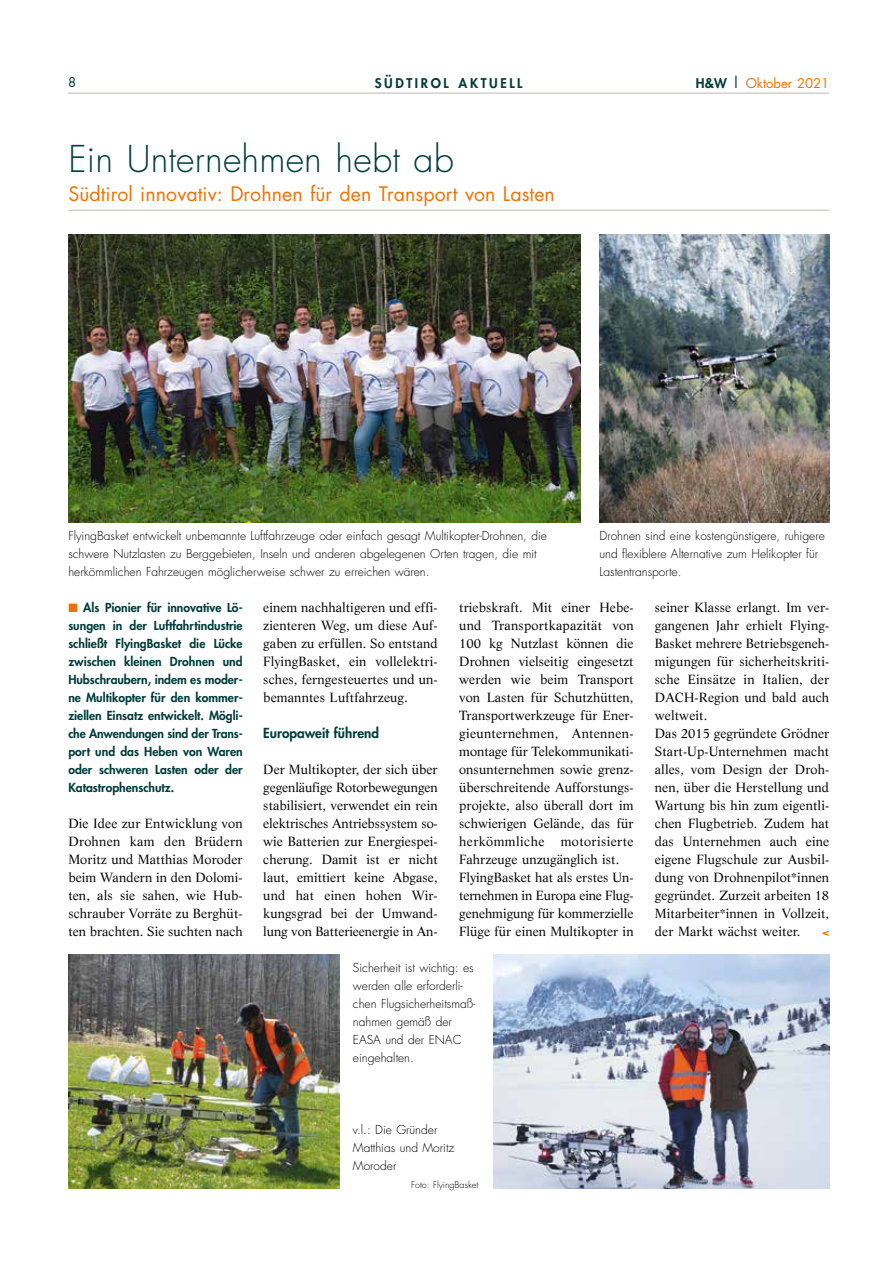
<style>
.page{position:relative;width:893px;height:1263px;background:#fff}
.page>*{position:absolute;margin:0;border:0;box-sizing:border-box;transform-origin:0 0}
.t1{font:300 36px "Futura";letter-spacing:.005em;color:#003d3b}
.t2{font:19.5px "Futura";letter-spacing:.005em;color:#ee7203}
.t3{font:800 13.5px "Futura";color:#003d3b}
.t4{font:13.05px/18px "Life LT Std";letter-spacing:.01em;color:#000;text-align:justify}
.t5{font:800 13.05px "Futura";letter-spacing:.2em;color:#003d3b}
.t6{font:13.05px "Futura";color:#ee7203}
.t7{font:13.05px "Futura";color:#003d3b}
.t8{font:800 12.15px/18px "Futura";color:#003d3b;text-align:justify}
.t9{font:300 12px/18px "Futura";color:#000}
.t10{font:800 10.5px "Futura";color:#ee7203;scale:1.1 1}
.t11{font:300 9px "Futura";color:#000}
.s1{font-weight:800;color:#003d3b}
.s2{font-size:15px;color:#003d3b}
.s3{color:#ee7203}
</style>
<div class="page">
<hr style="left:68px;top:210px;width:761px;height:1px;background:#bdb9b3">
<img style="left:68px;top:234px;width:512px;height:288px">
<img style="left:493px;top:954px;width:336px;height:234px">
<img style="left:600px;top:234px;width:229px;height:288px">
<img style="left:68px;top:954px;width:271px;height:234px">
<hr style="left:68px;top:93px;width:761px;height:1px;background:#bdb9b3">
<p class="t7" style="left:68px;top:73px;width:10px">8</p>
<p class="t5" style="left:375px;top:74px;width:149px">SÜDTIROL AKTUELL</p>
<p class="t6" style="left:696px;top:74px;width:135px"><span class="s1">H&amp;W</span> <span class="s2">|</span> Oktober 2021</p>
<h1 class="t1" style="left:68px;top:135px;width:387px">Ein Unternehmen hebt ab</h1>
<h2 class="t2" style="left:68px;top:181px;width:488px">Südtirol innovativ: Drohnen für den Transport von Lasten</h2>
<p class="t9" style="left:68px;top:527px;width:480px">FlyingBasket entwickelt unbemannte Luftfahrzeuge oder einfach gesagt Multikopter-Drohnen, die schwere Nutzlasten zu Berggebieten, Inseln und anderen abgelegenen Orten tragen, die mit herkömmlichen Fahrzeugen möglicherweise schwer zu erreichen wären.</p>
<p class="t9" style="left:600px;top:527px;width:227px">Drohnen sind eine kostengünstigere, ruhigere und flexiblere Alternative zum Helikopter für<br>Lastentransporte.</p>
<p class="t8" style="left:68px;top:598px;width:176px"><span class="s3">■</span> Als Pionier für innovative Lö&shy;sungen in der Luftfahrtindustrie schließt FlyingBasket die Lücke zwischen kleinen Drohnen und Hubschraubern, indem es moder&shy;ne Multikopter für den kommer&shy;ziellen Einsatz entwickelt. Mögli&shy;che Anwendungen sind der Trans&shy;port und das Heben von Waren oder schweren Lasten oder der Katastrophenschutz.</p>
<p class="t4" style="left:68px;top:814px;width:176px">Die Idee zur Entwicklung von Drohnen kam den Brüdern Moritz und Matthias Moroder beim Wandern in den Dolomi&shy;ten, als sie sahen, wie Hub&shy;schrauber Vorräte zu Berghüt&shy;ten brachten. Sie suchten nach</p>
<p class="t4" style="left:263px;top:598px;width:176px">einem nachhaltigeren und effi&shy;zienteren Weg, um diese Auf&shy;gaben zu erfüllen. So entstand FlyingBasket, ein vollelektri&shy;sches, ferngesteuertes und un&shy;bemanntes Luftfahrzeug.</p>
<p class="t3" style="left:263px;top:724px;width:117px">Europaweit führend</p>
<p class="t4" style="left:263px;top:760px;width:176px">Der Multikopter, der sich über gegenläufige Rotorbewegungen stabilisiert, verwendet ein rein elektrisches Antriebssystem so&shy;wie Batterien zur Energiespei&shy;cherung. Damit ist er nicht laut, emittiert keine Abgase, und hat einen hohen Wir&shy;kungsgrad bei der Umwand&shy;lung von Batterieenergie in An-</p>
<p class="t4" style="left:459px;top:598px;width:176px;text-align:left">triebskraft. Mit einer Hebe&shy;und Transportkapazität von<br>100 kg Nutzlast können die<br>Drohnen vielseitig eingesetzt werden wie beim Transport von Lasten für Schutzhütten,<br>Transportwerkzeuge für Ener&shy;gieunternehmen, Antennen&shy;montage für Telekommunikati&shy;onsunternehmen sowie grenz&shy;überschreitende Aufforstungs&shy;projekte, also überall dort im schwierigen Gelände, das für herkömmliche motorisierte<br>Fahrzeuge unzugänglich ist.<br>FlyingBasket hat als erstes Un&shy;ternehmen in Europa eine Flug&shy;genehmigung für kommerzielle<br>Flüge für einen Multikopter in</p>
<p class="t9" style="left:353px;top:959px;width:124px">Sicherheit ist wichtig: es werden alle erforderli&shy;chen Flugsicherheitsmaß&shy;nahmen gemäß der<br>EASA und der ENAC eingehalten.</p>
<p class="t4" style="left:655px;top:598px;width:176px;text-align:left">seiner Klasse erlangt. Im ver&shy;gangenen Jahr erhielt Flying-<br>Basket mehrere Betriebsgeneh&shy;migungen für sicherheitskriti&shy;sche Einsätze in Italien, der<br>DACH-Region und bald auch weltweit.<br>Das 2015 gegründete Grödner<br>Start-Up-Unternehmen macht alles, vom Design der Droh&shy;nen, über die Herstellung und<br>Wartung bis hin zum eigentli&shy;chen Flugbetrieb. Zudem hat das Unternehmen auch eine eigene Flugschule zur Ausbil&shy;dung von Drohnenpilot*innen gegründet. Zurzeit arbeiten 18<br>Mitarbeiter*innen in Vollzeit, der Markt wächst weiter.</p>
<p class="t10" style="left:822px;top:925px;width:8px">&lt;</p>
<p class="t9" style="left:353px;top:1121px;width:103px">v.l.: Die Gründer<br>Matthias und Moritz<br>Moroder</p>
<p class="t11" style="left:411px;top:1179px;width:69px">Foto: FlyingBasket</p>
</div>
